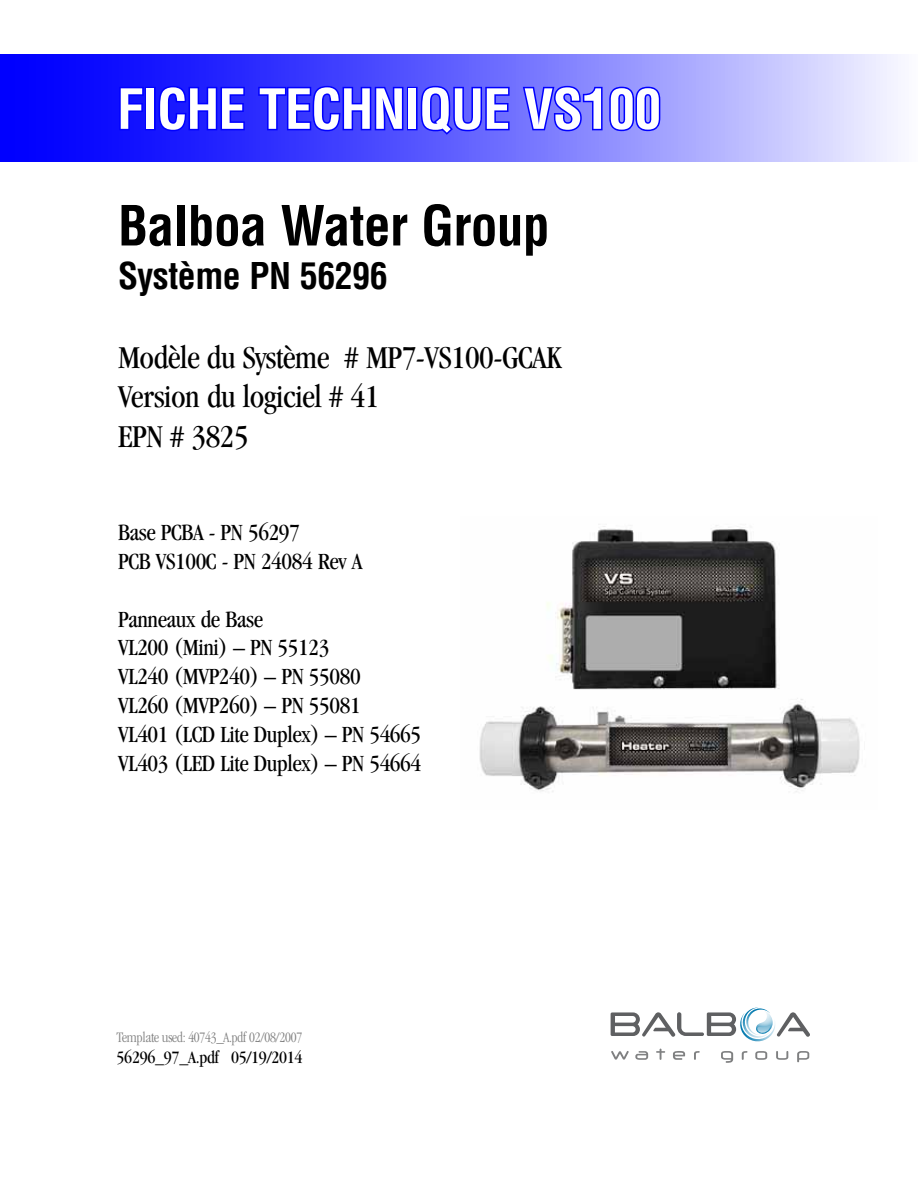
<style>
.page{position:relative;width:918px;height:1188px;background:#fff}
.page>*{position:absolute;margin:0;border:0;box-sizing:border-box;transform-origin:0 0}
.t1{font:700 condensed 54px "Helvetica";letter-spacing:-.015em;color:#fff}
.t2{font:700 condensed 54px "Helvetica";letter-spacing:-.015em;color:#000}
.t3{font:700 condensed 36px "Helvetica";letter-spacing:-.015em;color:#000}
.t4{font:condensed 33px/39.6px "Garamond";letter-spacing:-.015em;color:#000}
.t5{font:condensed 24px/28.8px "Garamond";letter-spacing:-.015em;color:#000}
.t6{font:condensed 18px "Garamond";letter-spacing:-.015em;color:#000}
.t7{font:300 condensed 15px "Garamond";letter-spacing:-.015em;color:#7f7f7f}
</style>
<div class="page">
<svg style="left:611px;top:1051px;width:18px;height:9px"></svg>
<svg style="left:635px;top:1051px;width:13px;height:9px"></svg>
<svg style="left:656px;top:1049px;width:9px;height:11px"></svg>
<svg style="left:673px;top:1051px;width:12px;height:9px"></svg>
<svg style="left:742px;top:1051px;width:5px;height:9px"></svg>
<svg style="left:694px;top:1051px;width:6px;height:9px"></svg>
<svg style="left:755px;top:1051px;width:12px;height:9px"></svg>
<svg style="left:776px;top:1051px;width:12px;height:9px"></svg>
<svg style="left:721px;top:1051px;width:12px;height:12px"></svg>
<svg style="left:797px;top:1051px;width:12px;height:11px"></svg>
<svg style="left:611px;top:1008px;width:199px;height:34px"></svg>
<div style="left:0;top:54px;width:918px;height:108px;background:linear-gradient(to right,#00f,#ececff)"></div>
<svg style="left:119px;top:86px;width:126px;height:45px"></svg>
<svg style="left:258px;top:86px;width:252px;height:49px"></svg>
<svg style="left:523px;top:86px;width:80px;height:45px"></svg>
<svg style="left:609px;top:87px;width:51px;height:44px"></svg>
<img style="left:479px;top:525px;width:381px;height:267px">
<h1 class="t1" style="left:117px;top:88px;width:546px">FICHE TECHNIQUE VS100</h1>
<h1 class="t2" style="left:118px;top:205px;width:433px">Balboa Water Group</h1>
<h2 class="t3" style="left:118px;top:262px;width:271px">Système PN 56296</h2>
<h3 class="t4" style="left:118px;top:340px;width:445px">Modèle du Système # MP7-VS100-GCAK<br>Version du logiciel # 41<br>EPN # 3825</h3>
<p class="t5" style="left:118px;top:520px;width:246px">Base PCBA - PN 56297<br>PCB VS100C - PN 24084 Rev A</p>
<p class="t5" style="left:118px;top:607px;width:305px">Panneaux de Base<br>VL200 (Mini) – PN 55123<br>VL240 (MVP240) – PN 55080<br>VL260 (MVP260) – PN 55081<br>VL401 (LCD Lite Duplex) – PN 54665<br>VL403 (LED Lite Duplex) – PN 54664</p>
<p class="t7" style="left:117px;top:1031px;width:187px">Template used: 40743_A.pdf 02/08/2007</p>
<p class="t6" style="left:117px;top:1050px;width:188px">56296_97_A.pdf 05/19/2014</p>
</div>
